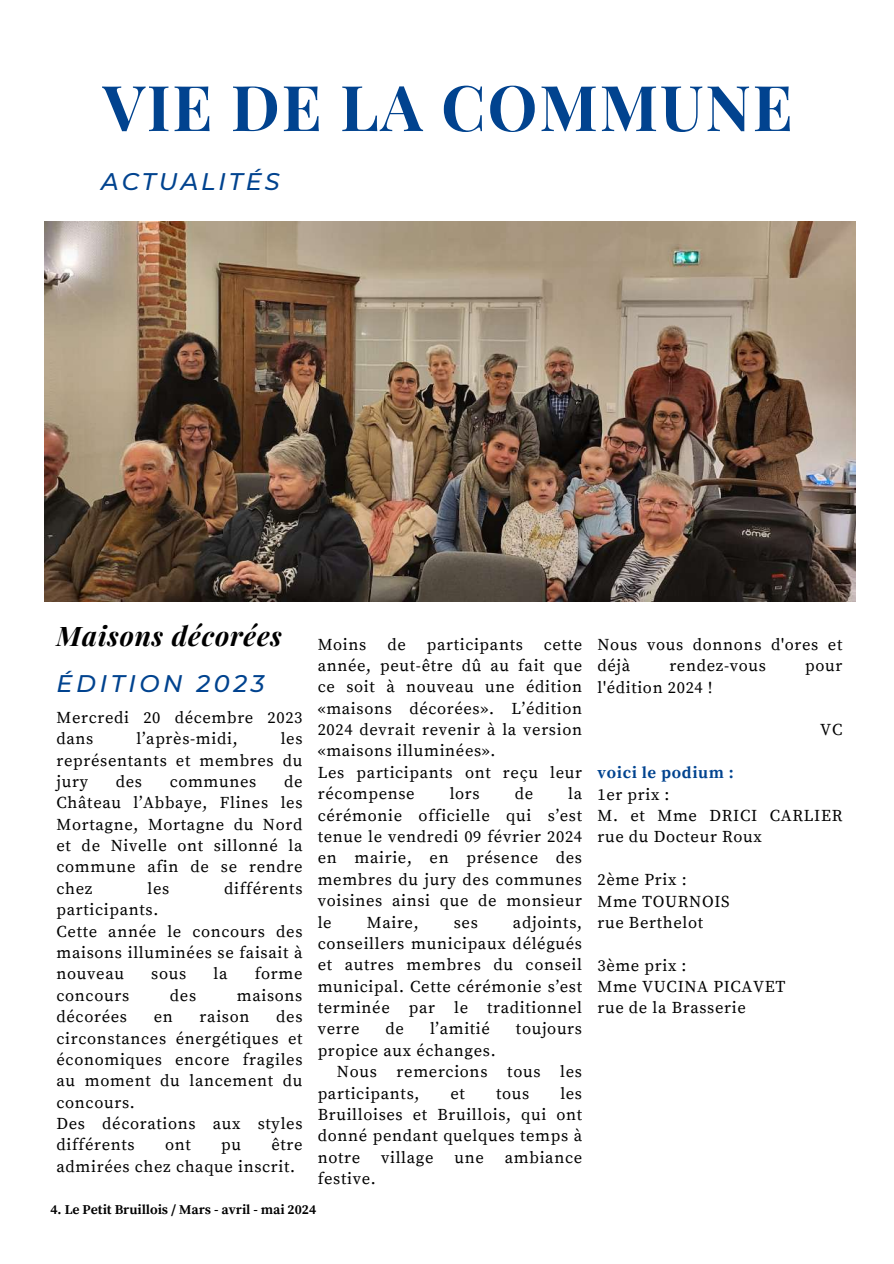
<style>
.page{position:relative;width:894px;height:1264px;background:#fff}
.page>*{position:absolute;margin:0;border:0;box-sizing:border-box;transform-origin:0 0}
.t1{font:700 63px "Playfair Display";letter-spacing:.03em;color:#01438f}
.t2{font:italic 700 27px "Playfair Display";letter-spacing:.03em;color:#000}
.t3{font:italic 500 24px "Montserrat";letter-spacing:.135em;color:#01438f}
.t4{font:16.5px/21.3px "Source Serif Pro";letter-spacing:.04em;color:#000}
.t5{font:700 16.5px "Source Serif Pro";letter-spacing:.04em;color:#01438f}
.t6{font:700 13.5px "Source Serif Pro";color:#000}
</style>
<div class="page">
<img style="left:45px;top:221px;width:810px;height:380px">
<h1 class="t1" style="left:103px;top:63px;width:691px">VIE DE LA COMMUNE</h1>
<h3 class="t3" style="left:101px;top:167px;width:180px">ACTUALITÉS</h3>
<h2 class="t2" style="left:57px;top:616px;width:227px">Maisons décorées</h2>
<h3 class="t3" style="left:57px;top:668px;width:209px">ÉDITION 2023</h3>
<p class="t4" style="left:57px;top:707px;width:247px">Mercredi 20 décembre 2023 dans</p>
<p class="t4" style="left:136px;top:728px;width:103px">l’après-midi,</p>
<p class="t4" style="left:57px;top:728px;width:247px;text-align:justify;text-indent:224px">les représentants et membres du jury</p>
<p class="t4" style="left:57px;top:771px;width:247px;text-align:justify;text-indent:227px">de Château l’Abbaye, Flines les Mortagne, Mortagne du Nord et de Nivelle ont sillonné la commune afin de se rendre chez</p>
<p class="t4" style="left:116px;top:771px;width:28px">des</p>
<p class="t4" style="left:170px;top:771px;width:88px">communes</p>
<p class="t4" style="left:147px;top:878px;width:23px">les</p>
<p class="t4" style="left:224px;top:878px;width:80px">différents</p>
<p class="t4" style="left:57px;top:899px;width:247px">participants.<br>Cette année le concours des maisons illuminées se faisait à nouveau</p>
<p class="t4" style="left:151px;top:963px;width:37px">sous</p>
<p class="t4" style="left:213px;top:963px;width:15px">la</p>
<p class="t4" style="left:254px;top:963px;width:49px">forme</p>
<p class="t4" style="left:57px;top:985px;width:74px">concours</p>
<p class="t4" style="left:170px;top:985px;width:28px">des</p>
<p class="t4" style="left:237px;top:985px;width:67px">maisons</p>
<p class="t4" style="left:57px;top:1006px;width:72px">décorées</p>
<p class="t4" style="left:154px;top:1006px;width:21px">en</p>
<p class="t4" style="left:199px;top:1006px;width:51px">raison</p>
<p class="t4" style="left:57px;top:1006px;width:247px;text-indent:220px">des circonstances énergétiques et économiques encore fragiles au moment du lancement du concours.<br>Des décorations aux styles différents</p>
<p class="t4" style="left:57px;top:1134px;width:247px;text-indent:215px">être admirées chez chaque inscrit.</p>
<p class="t4" style="left:165px;top:1134px;width:27px">ont</p>
<p class="t4" style="left:221px;top:1134px;width:21px">pu</p>
<p class="t4" style="left:317px;top:634px;width:50px">Moins</p>
<p class="t4" style="left:387px;top:634px;width:20px">de</p>
<p class="t4" style="left:426px;top:634px;width:98px">participants</p>
<p class="t4" style="left:317px;top:634px;width:266px;text-indent:226px">cette année, peut-être dû au fait que ce soit à nouveau une édition «maisons décorées». L’édition<br>2024 devrait revenir à la version «maisons illuminées».<br>Les participants ont reçu leur récompense</p>
<p class="t4" style="left:317px;top:783px;width:266px;text-align:justify;text-indent:250px">la cérémonie officielle qui s’est tenue le vendredi 09 février 2024 en mairie, en présence des membres du jury des communes voisines ainsi que de monsieur le</p>
<p class="t4" style="left:449px;top:783px;width:32px">lors</p>
<p class="t4" style="left:514px;top:783px;width:20px">de</p>
<p class="t4" style="left:317px;top:912px;width:266px;text-align:justify;text-indent:195px">adjoints, conseillers municipaux délégués et autres membres du conseil municipal. Cette cérémonie s’est terminée par le traditionnel verre</p>
<p class="t4" style="left:366px;top:912px;width:53px">Maire,</p>
<p class="t4" style="left:453px;top:912px;width:26px">ses</p>
<p class="t4" style="left:385px;top:1018px;width:20px">de</p>
<p class="t4" style="left:430px;top:1018px;width:61px">l’amitié</p>
<p class="t4" style="left:516px;top:1018px;width:68px">toujours</p>
<p class="t4" style="left:317px;top:1040px;width:179px">propice aux échanges.</p>
<p class="t4" style="left:337px;top:1061px;width:247px">Nous remercions tous les</p>
<p class="t4" style="left:317px;top:1083px;width:103px">participants,</p>
<p class="t4" style="left:450px;top:1083px;width:16px">et</p>
<p class="t4" style="left:496px;top:1083px;width:35px">tous</p>
<p class="t4" style="left:317px;top:1083px;width:266px;text-align:justify;text-indent:242px">les Bruilloises et Bruillois, qui ont donné pendant quelques temps à notre</p>
<p class="t4" style="left:381px;top:1147px;width:54px">village</p>
<p class="t4" style="left:454px;top:1147px;width:31px">une</p>
<p class="t4" style="left:504px;top:1147px;width:79px">ambiance</p>
<p class="t4" style="left:317px;top:1168px;width:60px">festive.</p>
<p class="t6" style="left:50px;top:1201px;width:267px">4. Le Petit Bruillois / Mars - avril - mai 2024</p>
<p class="t4" style="left:597px;top:634px;width:246px">Nous vous donnons d'ores et déjà</p>
<p class="t4" style="left:669px;top:655px;width:98px">rendez-vous</p>
<p class="t4" style="left:805px;top:655px;width:39px">pour</p>
<p class="t4" style="left:597px;top:677px;width:117px">l'édition 2024 !</p>
<p class="t4" style="left:820px;top:720px;width:24px">VC</p>
<p class="t5" style="left:597px;top:763px;width:138px">voici le podium :</p>
<p class="t4" style="left:597px;top:784px;width:246px">1er prix :<br>M. et Mme DRICI CARLIER rue du Docteur Roux</p>
<p class="t4" style="left:597px;top:869px;width:134px">2ème Prix :<br>Mme TOURNOIS rue Berthelot</p>
<p class="t4" style="left:597px;top:955px;width:189px">3ème prix :<br>Mme VUCINA PICAVET rue de la Brasserie</p>
</div>
